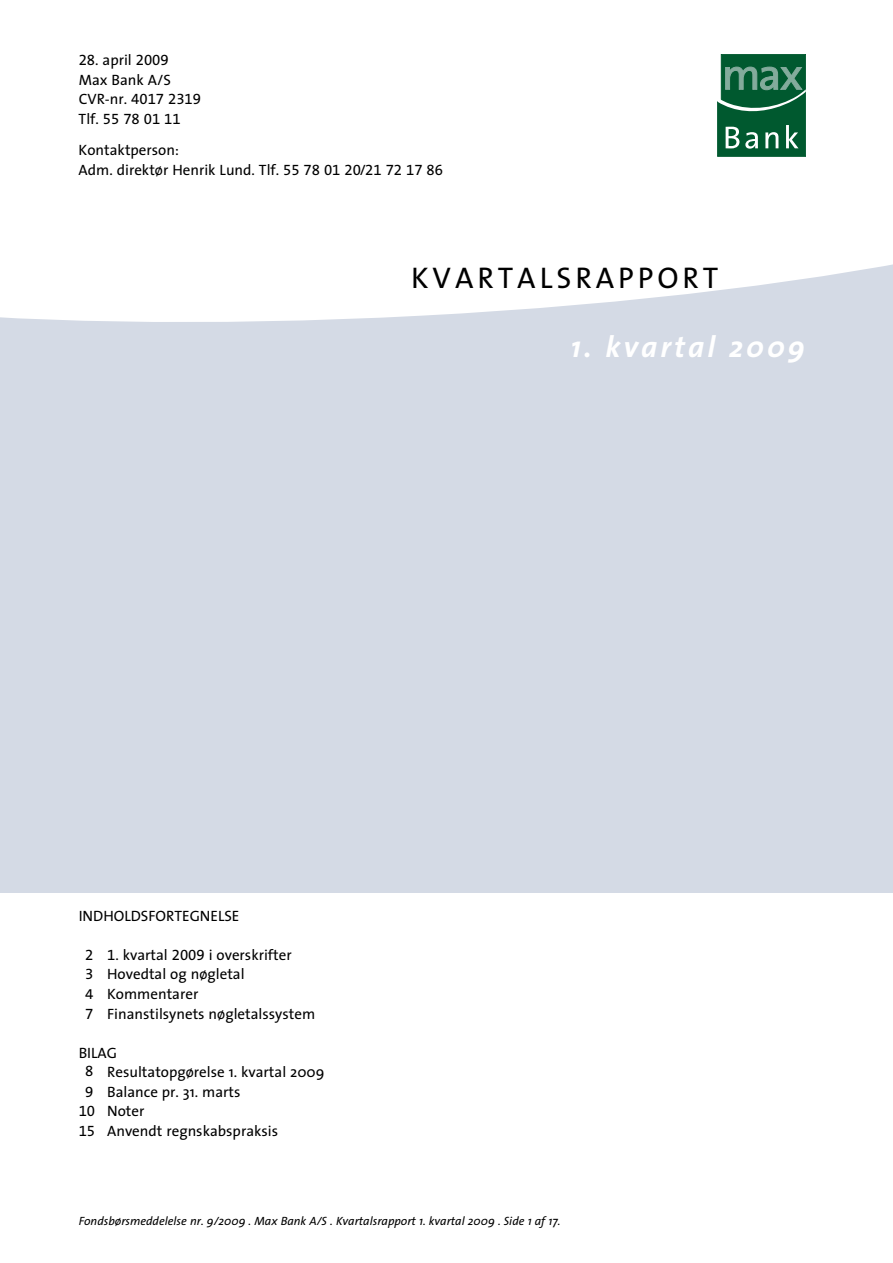
<style>
.page{position:relative;width:893px;height:1263px;background:#fff}
.page>*{position:absolute;margin:0;border:0;box-sizing:border-box;transform-origin:0 0}
.t1{font:30px "The Sans 5";letter-spacing:.13em;color:#000}
.t2{font:italic 700 30px "The Sans 7 I";letter-spacing:.1em;color:#fff}
.t3{font:15px/19.5px "The Sans 5";color:#000}
.t4{font:15px/19.5px "The Sans 5 E Exp";color:#000}
.t5{font:italic 12px "The Sans 5 I";color:#000}
.s1{font-family:"The Sans 5"}
.s2{font-family:"The Sans 5 E Exp"}
.s3{font-family:"The Sans B5 Plain"}
</style>
<div class="page">
<div style="left:0;top:234px;width:893px;height:659px;background:#d4dae5"></div>
<svg style="left:0;top:101px;width:893px;height:221px"></svg>
<svg style="left:718px;top:54px;width:88px;height:102px;background:#287350"></svg>
<p class="t4" style="left:79px;top:50px;width:92px">28<span class="s1">. april</span> 2009</p>
<p class="t3" style="left:79px;top:69px;width:92px">Max Bank A/S</p>
<p class="t4" style="left:79px;top:89px;width:124px"><span class="s1">CVR-nr.</span> 4017 2319<br><span class="s1">Tlf.</span> 55 78 01 11</p>
<p class="t3" style="left:79px;top:140px;width:366px">Kontaktperson:<br>Adm. direktør Henrik Lund. Tlf. <span class="s2">55 78 01 20/21 72 17 86</span></p>
<h1 class="t1" style="left:411px;top:253px;width:309px">kvartalsrapport</h1>
<h1 class="t2" style="left:571px;top:322px;width:236px">1. kvartal 2009</h1>
<p class="t3" style="left:79px;top:906px;width:162px">INDHOLDSFORTEGNELSE</p>
<p class="t3" style="left:85px;top:945px;width:231px"><span class="s2">2 1</span>. kvartal <span class="s2">2009</span> i overskrifter<br><span class="s2">3</span> Hovedtal og nøgletal<br><span class="s3">4</span> Kommentarer<br><span class="s2">7</span> Finanstilsynets nøgletalssystem</p>
<p class="t3" style="left:79px;top:1042px;width:40px">BILAG</p>
<p class="t3" style="left:85px;top:1062px;width:241px"><span class="s2">8</span> Resultatopgørelse 1. kvartal 2009</p>
<p class="t3" style="left:85px;top:1081px;width:157px"><span class="s2">9</span> Balance pr. 31. marts</p>
<p class="t3" style="left:79px;top:1101px;width:67px"><span class="s2">10</span> Noter</p>
<p class="t3" style="left:79px;top:1120px;width:201px"><span class="s2">15</span> Anvendt regnskabspraksis</p>
<p class="t5" style="left:79px;top:1211px;width:483px">Fondsbørsmeddelelse nr. 9/2009 . Max Bank A/S . Kvartalsrapport 1. kvartal 2009 . Side af 17.</p>
</div>
